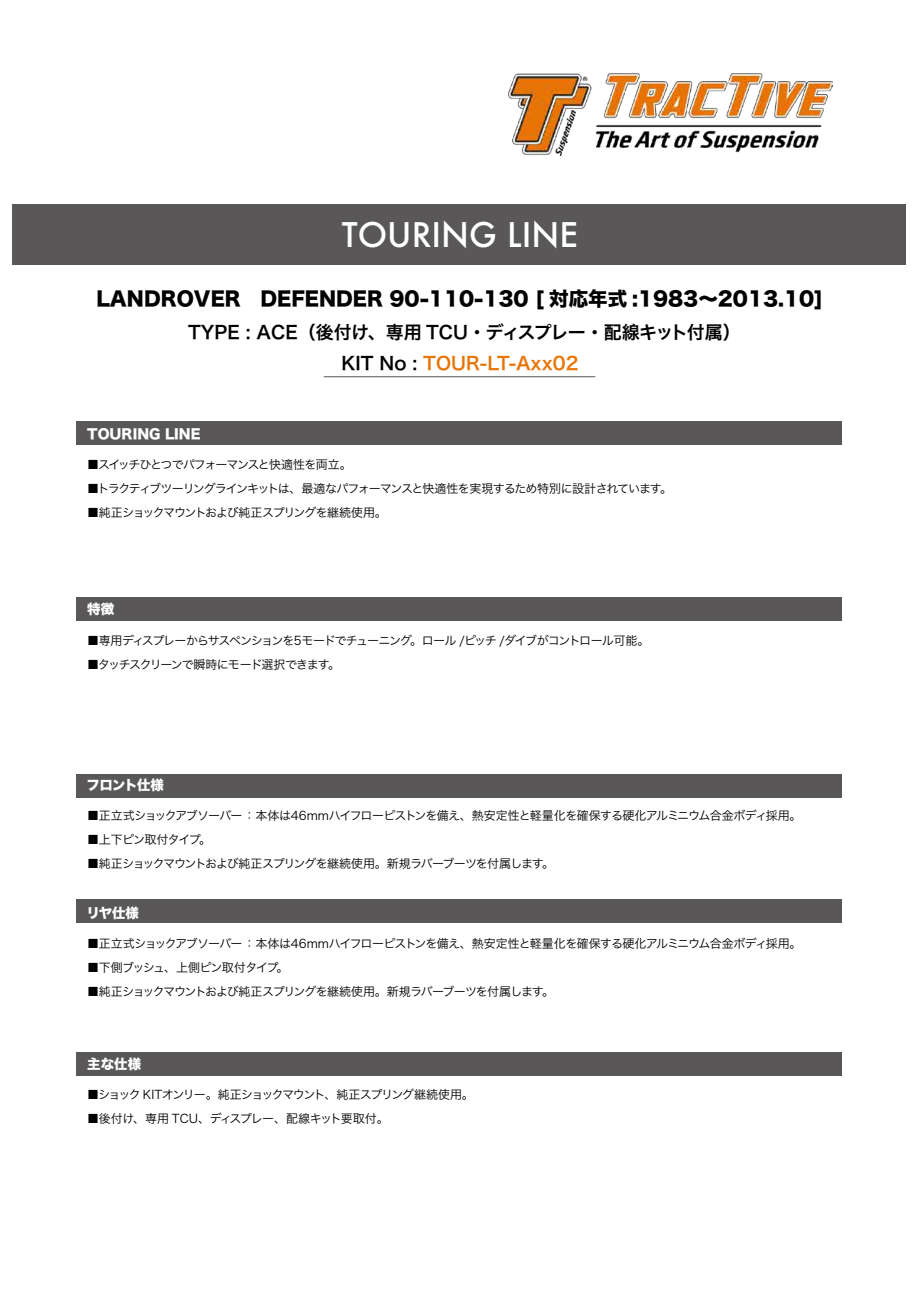
<style>
.page{position:relative;width:919px;height:1289px;background:#fff}
.page>*{position:absolute;margin:0;border:0;box-sizing:border-box;transform-origin:0 0}
.t1{font:500 33px "Futura";color:#fff}
.t2{font:19.5px "Hira Kaku Std W8";color:#000}
.t3{font:18px/31.5px "Hira Kaku Pro W6";color:#000;text-align:center}
.t4{font:13.5px "Hira Kaku Std W8";color:#fff}
.t5{font:12px "Hira Kaku Pro W3";letter-spacing:-.08em;color:#000}
.t6{font:12px "Hira Kaku Pro W3";letter-spacing:-.055em;color:#000}
.t7{font:12px "Hira Kaku Pro W3";letter-spacing:-.105em;color:#000}
.t8{font:12px "Hira Kaku Pro W3";letter-spacing:-.1em;color:#000}
.t9{font:12px "Hira Kaku Pro W3";letter-spacing:-.035em;color:#000}
.s1{color:#e87405}
</style>
<div class="page">
<img style="left:508px;top:74px;width:324px;height:81px">
<div style="left:13px;top:204px;width:893px;height:61px;background:#595757"></div>
<hr style="left:324px;top:376px;width:271px;height:1px;background:#595757">
<div style="left:77px;top:421px;width:765px;height:23px;background:#595757"></div>
<div style="left:77px;top:597px;width:765px;height:24px;background:#595757"></div>
<div style="left:77px;top:774px;width:765px;height:23px;background:#595757"></div>
<div style="left:77px;top:899px;width:765px;height:23px;background:#595757"></div>
<div style="left:77px;top:1052px;width:765px;height:23px;background:#595757"></div>
<h1 class="t1" style="left:342px;top:212px;width:238px">TOURING LINE</h1>
<h2 class="t2" style="left:97px;top:288px;width:728px">LANDROVER　DEFENDER 90-110-130 [ 対応年式 :1983～2013.10]</h2>
<h3 class="t3" style="left:188px;top:315px;width:554px">TYPE : ACE（後付け、専用 TCU・ディスプレー・配線キット付属）<br>KIT No : <span class="s1">TOUR-LT-Axx02</span></h3>
<p class="t4" style="left:87px;top:426px;width:115px">TOURING LINE</p>
<p class="t5" style="left:87px;top:454px;width:266px">■スイッチひとつでパフォーマンスと快適性を両立。</p>
<p class="t5" style="left:87px;top:478px;width:586px">■トラクティブツーリングラインキットは、最適なパフォーマンスと快適性を実現するため特別に設計されています。</p>
<p class="t8" style="left:87px;top:502px;width:301px">■純正ショックマウントおよび純正スプリングを継続使用。</p>
<p class="t4" style="left:87px;top:602px;width:28px">特徴</p>
<p class="t5" style="left:87px;top:629px;width:564px">■専用ディスプレーからサスペンションを5モードでチューニング。ロール /ピッチ /ダイブがコントロール可能。</p>
<p class="t5" style="left:87px;top:653px;width:254px">■タッチスクリーンで瞬時にモード選択できます。</p>
<p class="t4" style="left:87px;top:777px;width:79px">フロント仕様</p>
<p class="t6" style="left:87px;top:805px;width:716px">■正立式ショックアブソーバー ：本体は46mmハイフローピストンを備え、熱安定性と軽量化を確保する硬化アルミニウム合金ボディ採用。</p>
<p class="t6" style="left:87px;top:829px;width:125px">■上下ピン取付タイプ。</p>
<p class="t5" style="left:87px;top:853px;width:468px">■純正ショックマウントおよび純正スプリングを継続使用。新規ラバーブーツを付属します。</p>
<p class="t4" style="left:86px;top:905px;width:54px">リヤ仕様</p>
<p class="t6" style="left:87px;top:932px;width:716px">■正立式ショックアブソーバー ：本体は46mmハイフローピストンを備え、熱安定性と軽量化を確保する硬化アルミニウム合金ボディ採用。</p>
<p class="t5" style="left:87px;top:956px;width:203px">■下側ブッシュ、上側ピン取付タイプ。</p>
<p class="t5" style="left:87px;top:980px;width:468px">■純正ショックマウントおよび純正スプリングを継続使用。新規ラバーブーツを付属します。</p>
<p class="t4" style="left:87px;top:1056px;width:55px">主な仕様</p>
<p class="t7" style="left:87px;top:1084px;width:388px">■ショック KITオンリー。純正ショックマウント、純正スプリング継続使用。</p>
<p class="t9" style="left:87px;top:1108px;width:303px">■後付け、専用 TCU、ディスプレー、配線キット要取付。</p>
</div>
